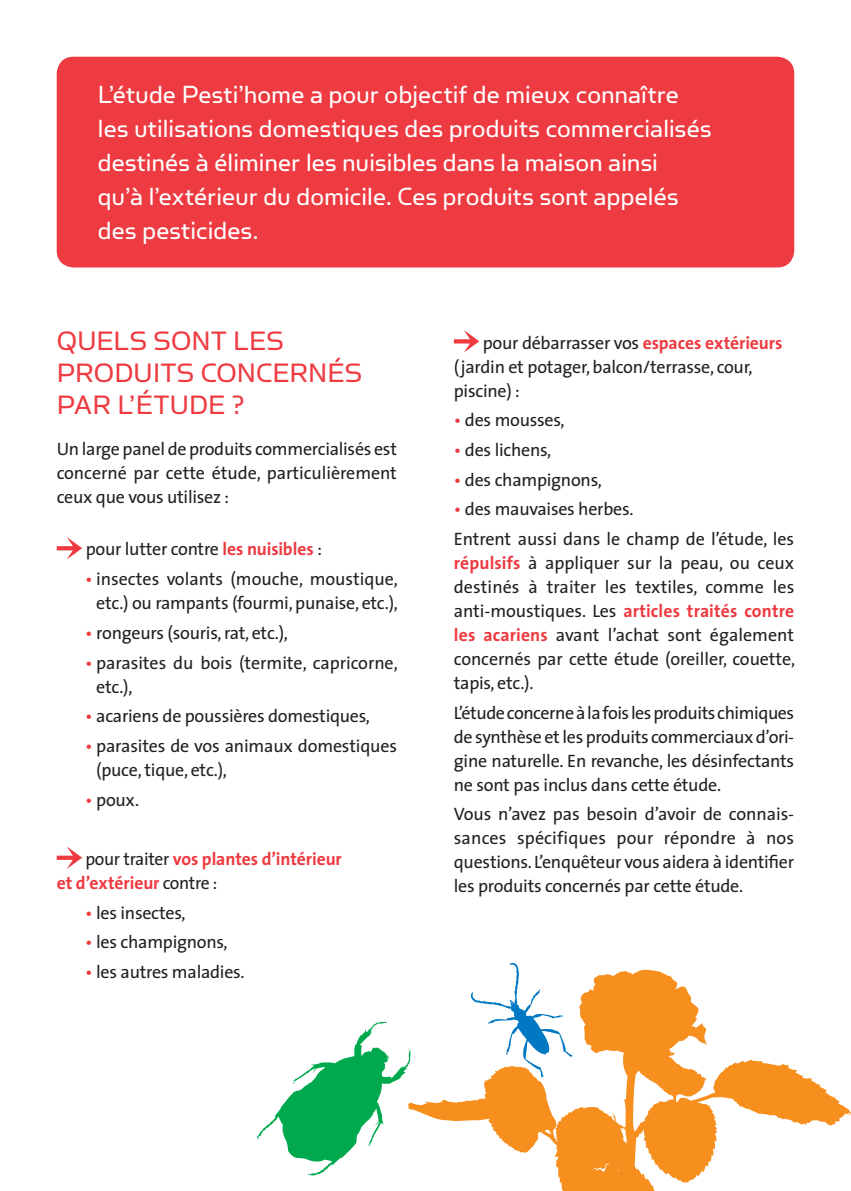
<style>
.page{position:relative;width:851px;height:1191px;background:#fff}
.page>*{position:absolute;margin:0;border:0;box-sizing:border-box;transform-origin:0 0}
.TEXTE{font:30px/32px "Simian Text Orangutan";color:#ee3a41}
.TEXTE-2{font:28px/34px "Simian Text Orangutan";letter-spacing:.01em;color:#fff}
.TEXTE-3{font:18px/24px "The Sans";letter-spacing:-.015em;color:#231f20;text-align:justify}
.TEXTE-4{font:700 18px/24px "The Sans";letter-spacing:-.005em;color:#ee3a41}
.s1{font-weight:700;color:#ee3a41}
.s2{color:#ee3a41}
.s3{font-weight:400;color:#231f20}
</style>
<div class="page">
<div style="left:57px;top:57px;width:737px;height:210px;background:#ee3a41;border-radius:17px"></div>
<svg style="left:57px;top:537px;width:25px;height:22px"></svg>
<svg style="left:57px;top:846px;width:25px;height:23px"></svg>
<svg style="left:454px;top:330px;width:25px;height:22px"></svg>
<svg style="left:411px;top:969px;width:439px;height:222px"></svg>
<svg style="left:470px;top:962px;width:102px;height:115px"></svg>
<svg style="left:257px;top:1021px;width:154px;height:155px"></svg>
<p class="TEXTE-2" style="left:98px;top:77px;width:615px">L’étude Pesti’home a pour objectif de mieux connaître les utilisations domestiques des produits commercialisés destinés à éliminer les nuisibles dans la maison ainsi<br>qu’à l’extérieur du domicile. Ces produits sont appelés des pesticides.</p>
<p class="TEXTE" style="left:57px;top:324px;width:307px">QUELS SONT LES<br>PRODUITS CONCERNÉS<br>PAR L’ÉTUDE ?</p>
<p class="TEXTE-3" style="left:57px;top:436px;width:342px">Un large panel de produits commercialisés est concerné par cette étude, particulièrement ceux que vous utilisez :</p>
<p class="TEXTE-3" style="left:86px;top:537px;width:238px">pour lutter contre <span class="s1">les nuisibles</span> :</p>
<p class="TEXTE-3" style="left:85px;top:566px;width:314px;text-align:right"><span class="s2">•</span> insectes volants (mouche, moustique, etc.) ou rampants (fourmi, punaise, etc.),</p>
<p class="TEXTE-3" style="left:85px;top:620px;width:204px"><span class="s2">•</span> rongeurs (souris, rat, etc.),</p>
<p class="TEXTE-3" style="left:96px;top:650px;width:303px;text-indent:-11px"><span class="s2">•</span> parasites du bois (termite, capricorne, etc.),</p>
<p class="TEXTE-3" style="left:85px;top:703px;width:286px"><span class="s2">•</span> acariens de poussières domestiques,</p>
<p class="TEXTE-3" style="left:96px;top:733px;width:302px;text-indent:-11px"><span class="s2">•</span> parasites de vos animaux domestiques (puce, tique, etc.),</p>
<p class="TEXTE-3" style="left:85px;top:787px;width:55px"><span class="s2">•</span> poux.</p>
<p class="TEXTE-4" style="left:57px;top:846px;width:286px;text-indent:29px"><span class="s3">pour traiter</span> vos plantes d’intérieur et d’extérieur <span class="s3">contre :</span></p>
<p class="TEXTE-3" style="left:85px;top:900px;width:102px"><span class="s2">•</span> les insectes,</p>
<p class="TEXTE-3" style="left:85px;top:929px;width:144px"><span class="s2">•</span> les champignons,</p>
<p class="TEXTE-3" style="left:85px;top:959px;width:161px"><span class="s2">•</span> les autres maladies.</p>
<p class="TEXTE-3" style="left:454px;top:330px;width:330px;text-align:left;text-indent:29px">pour débarrasser vos <span class="s1">espaces extérieurs </span>(jardin et potager, balcon/terrasse, cour, piscine) :</p>
<p class="TEXTE-3" style="left:454px;top:407px;width:112px"><span class="s2">•</span> des mousses,</p>
<p class="TEXTE-3" style="left:454px;top:437px;width:99px"><span class="s2">•</span> des lichens,</p>
<p class="TEXTE-3" style="left:454px;top:467px;width:149px"><span class="s2">•</span> des champignons,</p>
<p class="TEXTE-3" style="left:454px;top:496px;width:181px"><span class="s2">•</span> des mauvaises herbes.</p>
<p class="TEXTE-3" style="left:454px;top:526px;width:343px">Entrent aussi dans le champ de l’étude, les <span class="s1">répulsifs</span> à appliquer sur la peau, ou ceux destinés à traiter les textiles, comme les anti-moustiques. Les <span class="s1">articles traités contre les acariens</span> avant l’achat sont également concernés par cette étude (oreiller, couette, tapis, etc.).</p>
<p class="TEXTE-3" style="left:454px;top:700px;width:342px">L’étude concerne à la fois les produits chimiques de synthèse et les produits commerciaux d’ori&shy;gine naturelle. En revanche, les désinfectants ne sont pas inclus dans cette étude.</p>
<p class="TEXTE-3" style="left:454px;top:801px;width:342px">Vous n’avez pas besoin d’avoir de connais&shy;sances spécifiques pour répondre à nos questions. L’enquêteur vous aidera à identifier les produits concernés par cette étude.</p>
</div>
